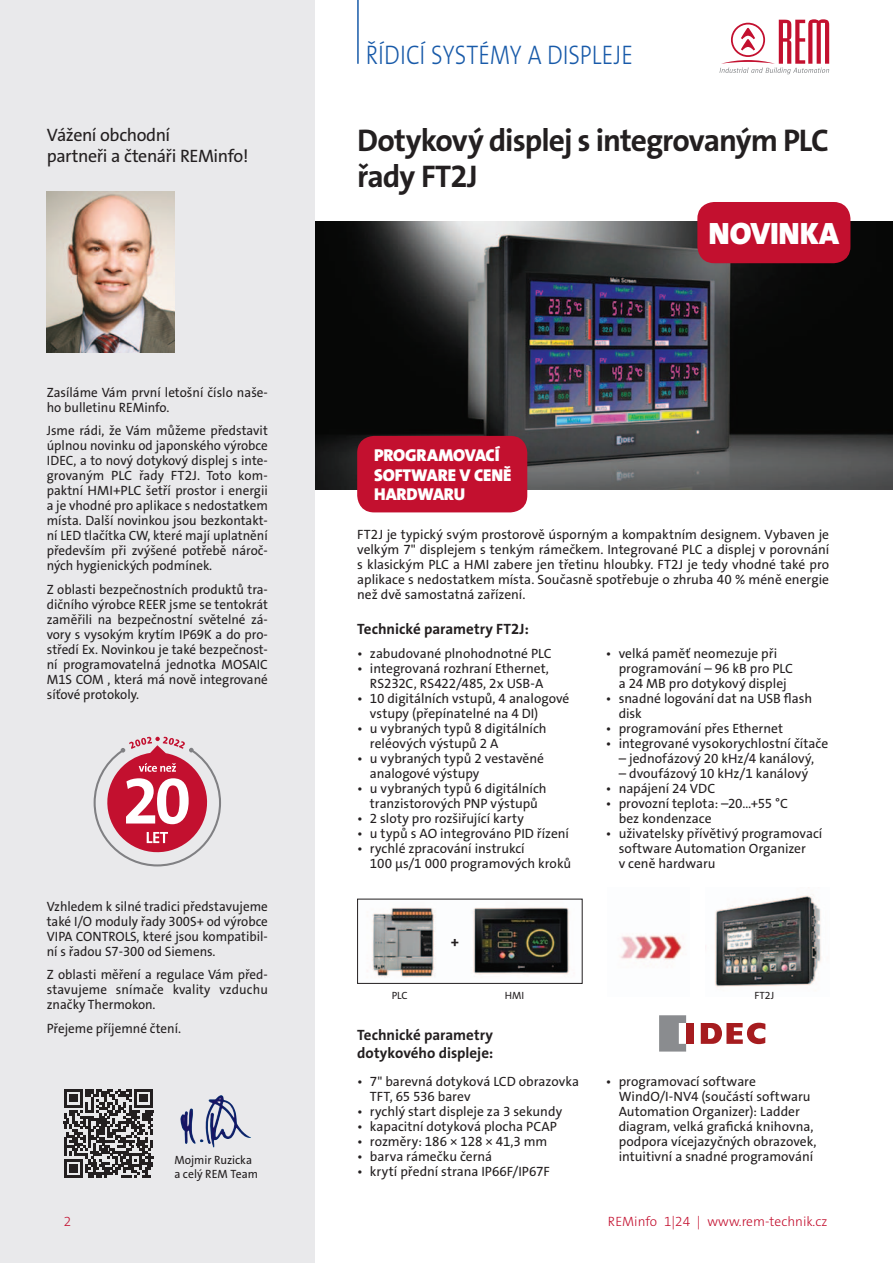
<style>
.page{position:relative;width:893px;height:1263px;background:#fff}
.page>*{position:absolute;margin:0;border:0;box-sizing:border-box;transform-origin:0 0}
.t1{font:700 31.5px/36px "The Sans Os F";letter-spacing:-.03em;color:#231f20}
.t2{font:900 31.05px "The Sans Os F";letter-spacing:-.005em;color:#fff}
.t3{font:300 27px "The Sans Os F";color:#185aa9;scale:.85 1}
.t4{font:18px/21px "The Sans Os F";letter-spacing:-.025em;color:#231f20}
.t5{font:900 17.25px/19.5px "The Sans Os F";letter-spacing:-.01em;color:#fff}
.t6{font:700 15px/18px "The Sans Os F";color:#231f20}
.t7{font:13.5px/15px "The Sans Os F";color:#231f20}
.t8{font:300 13.5px "The Sans Os F";color:#c3102f}
.t9{font:12px/13.5px "The Sans Os F";color:#231f20}
.t10{font:10.5px "The Sans Os F";color:#231f20}
</style>
<div class="page">
<svg style="left:719px;top:19px;width:110px;height:55px"></svg>
<img style="left:715px;top:894px;width:107px;height:93px">
<img style="left:315px;top:221px;width:578px;height:268px">
<div style="left:0;top:0;width:315px;height:1263px;background:#e9e9eb"></div>
<img style="left:47px;top:191px;width:127px;height:162px">
<hr style="left:357px;top:0;width:2px;height:64px;background:#185aa9">
<div style="left:699px;top:204px;width:149px;height:57px;background:#c3102f;border-radius:15px"></div>
<div style="left:697px;top:202px;width:153px;height:61px;border:4px solid #c3102f;border-radius:15px"></div>
<svg style="left:659px;top:1015px;width:27px;height:36px"></svg>
<div style="left:686px;top:1023px;width:8px;height:21px;background:#a61c1f"></div>
<svg style="left:701px;top:1023px;width:64px;height:21px"></svg>
<img style="left:206px;top:1095px;width:16px;height:52px">
<svg style="left:64px;top:1089px;width:89px;height:89px"></svg>
<img style="left:620px;top:935px;width:62px;height:30px">
<img style="left:372px;top:907px;width:198px;height:71px">
<div style="left:357px;top:899px;width:226px;height:85px;border:1px solid #231f20"></div>
<div style="left:357px;top:436px;width:170px;height:76px;background:#c3102f;border-radius:17px"></div>
<svg style="left:94px;top:737px;width:127px;height:129px"></svg>
<h3 class="t4" style="left:47px;top:124px;width:203px">Vážení obchodní<br>partneři a čtenáři REMinfo!</h3>
<p class="t7" style="left:47px;top:385px;width:223px">Zasíláme Vám první letošní číslo naše&shy;ho bulletinu REMinfo.</p>
<p class="t7" style="left:47px;top:423px;width:223px;text-align:justify">Jsme rádi, že Vám můžeme představit úplnou novinku od japonského výrobce IDEC, a to nový dotykový displej s inte&shy;grovaným PLC řady FT2J. Toto kom&shy;paktní HMI+PLC šetří prostor i energii a je vhodné pro aplikace s nedostatkem místa. Další novinkou jsou bezkontakt&shy;ní LED tlačítka CW, které mají uplatnění především při zvýšené potřebě nároč&shy;ných hygienických podmínek.</p>
<p class="t7" style="left:47px;top:582px;width:223px;text-align:justify">Z oblasti bezpečnostních produktů tra&shy;dičního výrobce REER jsme se tentokrát zaměřili na bezpečnostní světelné zá&shy;vory s vysokým krytím IP69K a do pro&shy;středí Ex. Novinkou je také bezpečnost&shy;ní programovatelná jednotka MOSAIC M1S COM , která má nově integrované síťové protokoly.</p>
<p class="t7" style="left:47px;top:898px;width:223px;text-align:justify">Vzhledem k silné tradici představujeme také I/O moduly řady 300S+ od výrobce VIPA CONTROLS, které jsou kompatibil&shy;ní s řadou S7-300 od Siemens.</p>
<p class="t7" style="left:47px;top:967px;width:223px;text-align:justify">Z oblasti měření a regulace Vám před&shy;stavujeme snímače kvality vzduchu značky Thermokon.</p>
<p class="t7" style="left:47px;top:1020px;width:136px">Přejeme příjemné čtení.</p>
<p class="t9" style="left:174px;top:1154px;width:85px">Mojmir Ruzicka a celý REM Team</p>
<h3 class="t3" style="left:366px;top:37px;width:311px">řídicí systémy a displeje</h3>
<h1 class="t1" style="left:357px;top:122px;width:473px">Dotykový displej s integrovaným PLC řady FT2J</h1>
<p class="t5" style="left:374px;top:446px;width:139px">PROGRAMOVACÍ<br>SOFTWARE V CENĚ<br>HARDWARU</p>
<h2 class="t2" style="left:709px;top:214px;width:132px">NOVINKA</h2>
<p class="t7" style="left:357px;top:527px;width:473px;text-align:justify">FT2J je typický svým prostorově úsporným a kompaktním designem. Vybaven je velkým 7" displejem s tenkým rámečkem. Integrované PLC a displej v porovnání s klasickým PLC a HMI zabere jen třetinu hloubky. FT2J je tedy vhodné také pro aplikace s nedostatkem místa. Současně spotřebuje o zhruba 40 % méně energie než dvě samostatná zařízení.</p>
<p class="t6" style="left:357px;top:620px;width:173px">Technické parametry FT2J:</p>
<p class="t7" style="left:357px;top:646px;width:196px">• zabudované plnohodnotné PLC</p>
<p class="t7" style="left:357px;top:661px;width:193px;text-align:center">• integrovaná rozhraní Ethernet,<br>RS232C, RS422/485, 2x USB-A</p>
<p class="t7" style="left:370px;top:691px;width:201px;text-indent:-13px">• 10 digitálních vstupů, 4 analogové vstupy (přepínatelné na 4 DI)</p>
<p class="t7" style="left:370px;top:721px;width:178px;text-indent:-13px">• u vybraných typů 8 digitálních reléových výstupů 2 A</p>
<p class="t7" style="left:370px;top:751px;width:176px;text-indent:-13px">• u vybraných typů 2 vestavěné analogové výstupy</p>
<p class="t7" style="left:357px;top:781px;width:191px;text-align:center">• u vybraných typů 6 digitálních tranzistorových PNP výstupů</p>
<p class="t7" style="left:357px;top:811px;width:168px">• 2 sloty pro rozšiřující karty</p>
<p class="t7" style="left:357px;top:826px;width:213px">• u typů s AO integrováno PID řízení</p>
<p class="t7" style="left:370px;top:841px;width:203px;text-indent:-13px">• rychlé zpracování instrukcí<br>100 μs/1 000 programových kroků</p>
<p class="t6" style="left:451px;top:933px;width:10px">+</p>
<p class="t7" style="left:619px;top:646px;width:176px;text-indent:-13px">• velká paměť neomezuje při programování – 96 kB pro PLC a 24 MB pro dotykový displej</p>
<p class="t7" style="left:619px;top:691px;width:195px;text-indent:-13px">• snadné logování dat na USB flash disk</p>
<p class="t7" style="left:606px;top:721px;width:179px">• programování přes Ethernet</p>
<p class="t7" style="left:606px;top:736px;width:224px">• integrované vysokorychlostní čítače</p>
<p class="t7" style="left:619px;top:751px;width:197px">– jednofázový 20 kHz/4 kanálový,</p>
<p class="t7" style="left:619px;top:766px;width:191px">– dvoufázový 10 kHz/1 kanálový</p>
<p class="t7" style="left:606px;top:781px;width:111px">• napájení 24 VDC</p>
<p class="t7" style="left:619px;top:796px;width:171px;text-indent:-13px">• provozní teplota: –20…+55 °C bez kondenzace</p>
<p class="t7" style="left:619px;top:826px;width:205px;text-indent:-13px">• uživatelsky přívětivý programovací software Automation Organizer<br>v ceně hardwaru</p>
<p class="t10" style="left:392px;top:989px;width:17px">PLC</p>
<p class="t6" style="left:357px;top:1026px;width:138px">Technické parametry dotykového displeje:</p>
<p class="t10" style="left:505px;top:989px;width:21px">HMI</p>
<p class="t10" style="left:755px;top:989px;width:21px">FT2J</p>
<p class="t7" style="left:370px;top:1074px;width:211px;text-indent:-13px">• 7" barevná dotyková LCD obrazovka<br>TFT, 65 536 barev</p>
<p class="t7" style="left:357px;top:1104px;width:206px">• rychlý start displeje za 3 sekundy</p>
<p class="t7" style="left:357px;top:1119px;width:201px">• kapacitní dotyková plocha PCAP</p>
<p class="t7" style="left:357px;top:1134px;width:192px">• rozměry: 186 × 128 × 41,3 mm</p>
<p class="t7" style="left:357px;top:1149px;width:137px">• barva rámečku černá</p>
<p class="t7" style="left:357px;top:1164px;width:194px">• krytí přední strana IP66F/IP67F</p>
<p class="t7" style="left:619px;top:1074px;width:199px;text-indent:-13px">• programovací software<br>WindO/I-NV4 (součástí softwaru<br>Automation Organizer): Ladder diagram, velká grafická knihovna, podpora vícejazyčných obrazovek, intuitivní a snadné programování</p>
<p class="t8" style="left:64px;top:1213px;width:9px">2</p>
<p class="t8" style="left:608px;top:1213px;width:221px">REMinfo 1|24 | www.rem-technik.cz</p>
</div>
